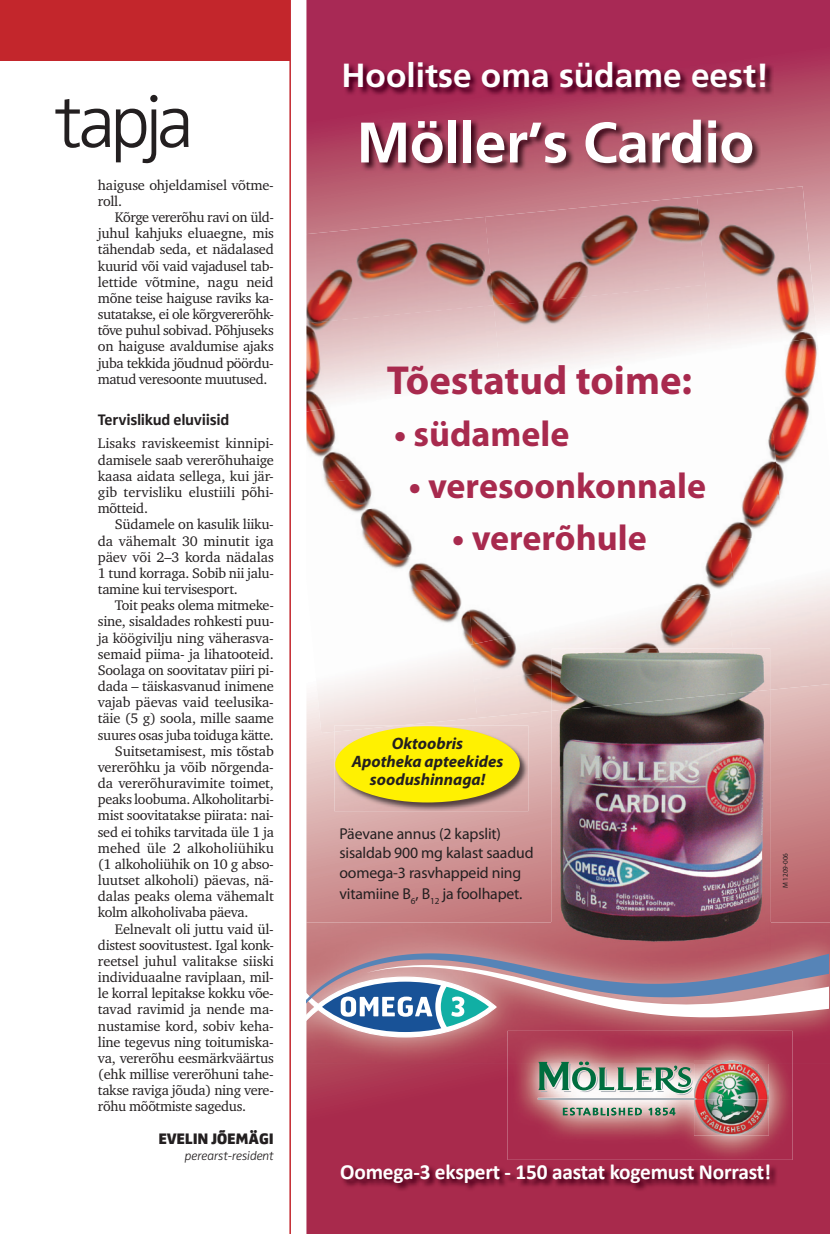
<style>
.page{position:relative;width:830px;height:1234px;background:#fff}
.page>*{position:absolute;margin:0;border:0;box-sizing:border-box;transform-origin:0 0}
.PEALKIRI_-_ZwoLight{font:300 75px "Zwo Pro";letter-spacing:-.075em;color:#231f20}
.t1{font:700 57px "Frutiger EE";letter-spacing:-.01em;color:#fff}
.t2{font:700 40.65px "Myriad Pro";color:#a82a4e}
.t3{font:700 36px "Myriad Pro";color:#a82a4e}
.t4{font:700 33.45px "Frutiger EE";color:#fff}
.t5{font:700 21.6px "Calibri";letter-spacing:-.01em;color:#fff}
.t6{font:italic 700 16.5px/18px "Myriad Pro";color:#231f20;text-align:center}
.t7{font:15.75px/19.5px "Myriad Pro";letter-spacing:-.01em;color:#231f20}
.a_-_VAHEPEALKIRI{font:700 15.75px "Zwo Pro";letter-spacing:-.02em;color:#231f20}
.a_-_AUTOR{font:900 15.75px "Zwo Pro";letter-spacing:-.01em;color:#231f20}
.a_-_TEKST{font:14.25px/16.2px "Charter ITC";letter-spacing:-.02em;color:#231f20;text-align:justify}
.a_-_TEKST_-_taandeta{font:14.25px/16.2px "Charter ITC";color:#231f20;text-align:justify}
.PEALKIRI_-_ZwoLight-2{font:14.25px/16.2px "Charter ITC";letter-spacing:-.01em;color:#231f20}
.a_-_AUTORI_TIITEL{font:italic 300 12.75px "Zwo Pro";letter-spacing:-.02em;color:#231f20}
.t8{font:7.2px "Myriad Pro";letter-spacing:-.01em;color:#231f20}
</style>
<div class="page">
<div style="left:0;top:0;width:289px;height:60px;background:#c3262c"></div>
<svg style="left:306px;top:0;width:523px;height:326px;background:#b14464"></svg>
<svg style="left:306px;top:689px;width:523px;height:544px;background:#ba5c6f"></svg>
<img style="left:306px;top:922px;width:523px;height:140px">
<svg style="left:306px;top:1017px;width:190px;height:20px"></svg>
<svg style="left:366px;top:1017px;width:461px;height:9px;background:#9a6175"></svg>
<svg style="left:306px;top:895px;width:521px;height:122px;background:#b58a96"></svg>
<img style="left:507px;top:1030px;width:285px;height:129px">
<svg style="left:562px;top:1107px;width:79px;height:8px"></svg>
<svg style="left:648px;top:1107px;width:27px;height:8px"></svg>
<hr style="left:537px;top:1097px;width:157px;height:2px;background:#a9afb6">
<img style="left:693px;top:1060px;width:75px;height:75px">
<svg style="left:538px;top:1061px;width:165px;height:38px"></svg>
<img style="left:340px;top:1163px;width:437px;height:27px">
<img style="left:360px;top:119px;width:400px;height:53px">
<img style="left:344px;top:61px;width:429px;height:35px">
<img style="left:334px;top:725px;width:194px;height:86px">
<div style="left:335px;top:726px;width:184px;height:76px;background:#fff101;border-radius:50%"></div>
<img style="left:306px;top:411px;width:53px;height:58px">
<img style="left:768px;top:344px;width:50px;height:142px">
<img style="left:323px;top:469px;width:106px;height:96px">
<img style="left:718px;top:438px;width:64px;height:102px">
<img style="left:387px;top:565px;width:78px;height:75px">
<img style="left:465px;top:609px;width:5px;height:35px">
<img style="left:684px;top:540px;width:45px;height:50px">
<img style="left:729px;top:535px;width:53px;height:33px">
<img style="left:306px;top:217px;width:179px;height:88px">
<img style="left:485px;top:196px;width:211px;height:109px">
<img style="left:696px;top:186px;width:120px;height:166px">
<img style="left:306px;top:305px;width:187px;height:106px">
<img style="left:493px;top:284px;width:218px;height:92px">
<img style="left:470px;top:590px;width:256px;height:82px">
<img style="left:726px;top:568px;width:103px;height:121px">
<img style="left:316px;top:644px;width:161px;height:88px">
<img style="left:473px;top:672px;width:78px;height:45px">
<img style="left:334px;top:725px;width:66px;height:6px">
<img style="left:551px;top:710px;width:218px;height:240px">
<img style="left:551px;top:648px;width:218px;height:62px">
<hr style="left:289px;top:0;width:2px;height:1233px;background:#c3262c">
<p class="PEALKIRI_-_ZwoLight" style="left:55px;top:79px;width:141px">tapja</p>
<p class="PEALKIRI_-_ZwoLight-2" style="left:98px;top:177px;width:177px">haiguse ohjeldamisel võtme&shy;roll.</p>
<p class="a_-_TEKST" style="left:98px;top:209px;width:177px;text-indent:17px">Kõrge vererõhu ravi on üld&shy;juhul kahjuks eluaegne, mis tähendab seda, et nädalased kuurid või vaid vajadusel tab&shy;lettide võtmine, nagu neid mõne teise haiguse raviks ka&shy;sutatakse, ei ole kõrgvererõhk&shy;tõve puhul sobivad. Põhjuseks on haiguse avaldumise ajaks juba tekkida jõudnud pöördu&shy;matud veresoonte muutused.</p>
<p class="a_-_VAHEPEALKIRI" style="left:98px;top:410px;width:133px">Tervislikud eluviisid</p>
<p class="a_-_TEKST_-_taandeta" style="left:98px;top:435px;width:177px">Lisaks raviskeemist kinnipi&shy;damisele saab vererõhuhaige kaasa aidata sellega, kui jär&shy;gib tervisliku elustiili põhi&shy;mõtteid.</p>
<p class="a_-_TEKST" style="left:98px;top:516px;width:177px;text-indent:17px">Südamele on kasulik liiku&shy;da vähemalt 30 minutit iga päev või 2–3 korda nädalas 1 tund korraga. Sobib nii jalu&shy;tamine kui tervisesport.</p>
<p class="a_-_TEKST" style="left:98px;top:597px;width:177px;text-indent:17px">Toit peaks olema mitmeke&shy;sine, sisaldades rohkesti puu&shy;ja köögivilju ning väherasva&shy;semaid piima- ja lihatooteid.<br>Soolaga on soovitatav piiri pi&shy;dada – täiskasvanud inimene vajab päevas vaid teelusika&shy;täie (5 g) soola, mille saame suures osas juba toiduga kätte.</p>
<p class="a_-_TEKST" style="left:98px;top:742px;width:177px;text-indent:17px">Suitsetamisest, mis tõstab vererõhku ja võib nõrgenda&shy;da vererõhuravimite toimet, peaks loobuma. Alkoholitarbi&shy;mist soovitatakse piirata: nai&shy;sed ei tohiks tarvitada üle 1 ja mehed üle 2 alkoholiühiku (1 alkoholiühik on 10 g abso&shy;luutset alkoholi) päevas, nä&shy;dalas peaks olema vähemalt kolm alkoholivaba päeva.</p>
<p class="a_-_TEKST" style="left:98px;top:920px;width:177px;text-indent:17px">Eelnevalt oli juttu vaid ül&shy;distest soovitustest. Igal konk&shy;reetsel juhul valitakse siiski individuaalne raviplaan, mil&shy;le korral lepitakse kokku võe&shy;tavad ravimid ja nende ma&shy;nustamise kord, sobiv keha&shy;line tegevus ning toitumiska&shy;va, vererõhu eesmärkväärtus (ehk millise vererõhuni tahe&shy;takse raviga jõuda) ning vere&shy;rõhu mõõtmiste sagedus.</p>
<p class="a_-_AUTOR" style="left:158px;top:1128px;width:117px">EVELIN JÕEMÄGI</p>
<p class="a_-_AUTORI_TIITEL" style="left:185px;top:1148px;width:90px">perearst-resident</p>
<p class="t4" style="left:341px;top:55px;width:429px">Hoolitse oma südame eest!</p>
<p class="t1" style="left:356px;top:109px;width:399px">Möller’s Cardio</p>
<p class="t2" style="left:386px;top:353px;width:306px">Tõestatud toime:</p>
<p class="t3" style="left:394px;top:410px;width:177px">• südamele</p>
<p class="t3" style="left:408px;top:462px;width:299px">• veresoonkonnale</p>
<p class="t3" style="left:452px;top:514px;width:196px">• vererõhule</p>
<p class="t6" style="left:351px;top:734px;width:153px">Oktoobris<br>Apotheka apteekides soodus hinnaga!</p>
<p class="t7" style="left:339px;top:823px;width:195px">Päevane annus (2 kapslit) sisaldab 900 mg kalast saadud oomega-3 rasvhappeid ning</p>
<p class="t7" style="left:339px;top:883px;width:184px">vitamiine B<sub>6</sub>, B<sub>12</sub> ja foolhapet.</p>
<p class="t8" style="left:780px;top:887px;width:36px;rotate:-90deg">M 1209-006</p>
<p class="t5" style="left:340px;top:1157px;width:432px">Oomega-3 ekspert - 150 aastat kogemust Norrast!</p>
</div>
